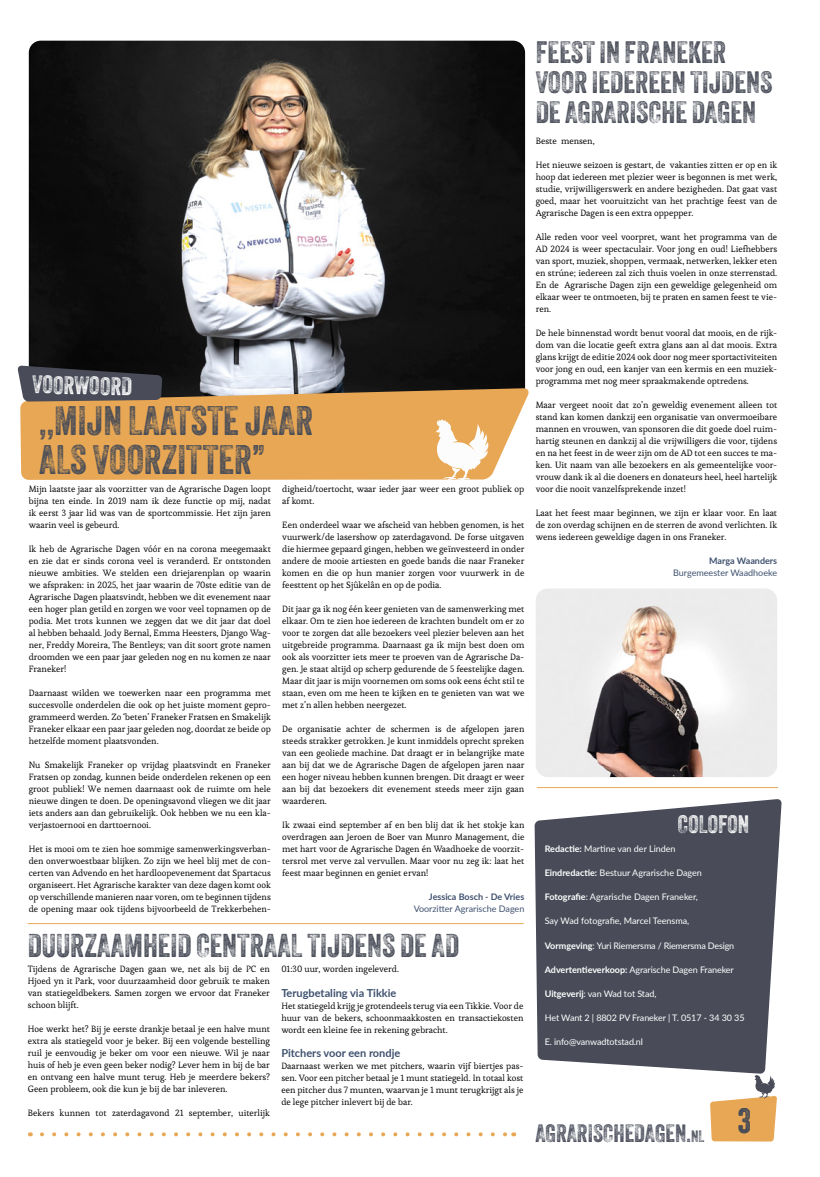
<style>
.page{position:relative;width:820px;height:1177px;background:#fff}
.page>*{position:absolute;margin:0;border:0;box-sizing:border-box;transform-origin:0 0}
.t1{font:40px/39px "Veneer Three";color:#494d58}
.t2{font:34px "Veneer Three";color:#494d58}
.t3{font:32px "Veneer Three";color:#494d58}
.t4{font:30px/29.9px "Veneer Three";color:#494d58}
.t5{font:24.5px "Veneer Three";color:#fff}
.t6{font:24.3px "Veneer Three";color:#494d5a}
.t7{font:700 11px "Lato";color:#3f516f}
.t8{font:9px/12px "Esteban";color:#000;text-align:justify}
.t9{font:9px "Lato";letter-spacing:-.01em;color:#fff}
.t10{font:9px "Lato";color:#3f516f}
.t11{font:700 9px "Lato";color:#3f516f}
.s1{font-weight:700}
.s2{font-size:16px}
</style>
<div class="page">
<svg style="left:710px;top:1075px;width:66px;height:66px"></svg>
<svg style="left:42px;top:1132px;width:465px;height:4px"></svg>
<img style="left:29px;top:41px;width:496px;height:347px">
<svg style="left:20px;top:388px;width:509px;height:92px;fill:#e8a754"></svg>
<svg style="left:534px;top:799px;width:247px;height:274px;fill:#494c58"></svg>
<svg style="left:17px;top:365px;width:145px;height:36px"></svg>
<hr style="left:28px;top:923px;width:495px;height:1px;background:#e8a754">
<hr style="left:537px;top:787px;width:240px;height:1px;background:#e8a754">
<img style="left:536px;top:589px;width:240px;height:188px">
<svg style="left:435px;top:419px;width:54px;height:61px"></svg>
<h3 class="t5" style="left:32px;top:369px;width:101px;rotate:1deg">VOORWOORD</h3>
<h1 class="t1" style="left:39px;top:401px;width:275px">,,MIJN LAATSTE JAAR<br>ALS VOORZITTER”</h1>
<p class="t8" style="left:29px;top:483px;width:243px">Mijn laatste jaar als voorzitter van de Agrarische Dagen loopt bijna ten einde. In 2019 nam ik deze functie op mij, nadat ik eerst 3 jaar lid was van de sportcommissie. Het zijn jaren waarin veel is gebeurd.</p>
<p class="t8" style="left:29px;top:543px;width:243px">Ik heb de Agrarische Dagen vóór en na corona meegemaakt en zie dat er sinds corona veel is veranderd. Er ontstonden nieuwe ambities. We stelden een driejarenplan op waarin we afspraken: in 2025, het jaar waarin de 70ste editie van de Agrarische Dagen plaatsvindt, hebben we dit evenement naar een hoger plan getild en zorgen we voor veel topnamen op de podia. Met trots kunnen we zeggen dat we dit jaar dat doel al hebben behaald. Jody Bernal, Emma Heesters, Django Wag&shy;ner, Freddy Moreira, The Bentleys; van dit soort grote namen droomden we een paar jaar geleden nog en nu komen ze naar Franeker!</p>
<p class="t8" style="left:29px;top:687px;width:243px">Daarnaast wilden we toewerken naar een programma met succesvolle onderdelen die ook op het juiste moment gepro&shy;grammeerd werden. Zo ‘beten’ Franeker Fratsen en Smakelijk Franeker elkaar een paar jaar geleden nog, doordat ze beide op hetzelfde moment plaatsvonden.</p>
<p class="t8" style="left:29px;top:759px;width:243px">Nu Smakelijk Franeker op vrijdag plaatsvindt en Franeker Fratsen op zondag, kunnen beide onderdelen rekenen op een groot publiek! We nemen daarnaast ook de ruimte om hele nieuwe dingen te doen. De openingsavond vliegen we dit jaar iets anders aan dan gebruikelijk. Ook hebben we nu een kla&shy;verjastoernooi en darttoernooi.</p>
<p class="t8" style="left:29px;top:843px;width:243px">Het is mooi om te zien hoe sommige samenwerkingsverban&shy;den onverwoestbaar blijken. Zo zijn we heel blij met de con&shy;certen van Advendo en het hardloopevenement dat Spartacus organiseert. Het Agrarische karakter van deze dagen komt ook op verschillende manieren naar voren, om te beginnen tijdens de opening maar ook tijdens bijvoorbeeld de Trekkerbehen-</p>
<p class="t8" style="left:282px;top:483px;width:243px">digheid/toertocht, waar ieder jaar weer een groot publiek op af komt.</p>
<p class="t8" style="left:282px;top:519px;width:243px">Een onderdeel waar we afscheid van hebben genomen, is het vuurwerk/de lasershow op zaterdagavond. De forse uitgaven die hiermee gepaard gingen, hebben we geïnvesteerd in onder andere de mooie artiesten en goede bands die naar Franeker komen en die op hun manier zorgen voor vuurwerk in de feesttent op het Sjûkelân en op de podia.</p>
<p class="t8" style="left:282px;top:603px;width:243px">Dit jaar ga ik nog één keer genieten van de samenwerking met elkaar. Om te zien hoe iedereen de krachten bundelt om er zo voor te zorgen dat alle bezoekers veel plezier beleven aan het uitgebreide programma. Daarnaast ga ik mijn best doen om ook als voorzitter iets meer te proeven van de Agrarische Da&shy;gen. Je staat altijd op scherp gedurende de 5 feestelijke dagen.<br>Maar dit jaar is mijn voornemen om soms ook eens écht stil te staan, even om me heen te kijken en te genieten van wat we met z’n allen hebben neergezet.</p>
<p class="t8" style="left:282px;top:723px;width:243px">De organisatie achter de schermen is de afgelopen jaren steeds strakker getrokken. Je kunt inmiddels oprecht spreken van een geoliede machine. Dat draagt er in belangrijke mate aan bij dat we de Agrarische Dagen de afgelopen jaren naar een hoger niveau hebben kunnen brengen. Dit draagt er weer aan bij dat bezoekers dit evenement steeds meer zijn gaan waarderen.</p>
<p class="t8" style="left:282px;top:819px;width:243px">Ik zwaai eind september af en ben blij dat ik het stokje kan overdragen aan Jeroen de Boer van Munro Management, die met hart voor de Agrarische Dagen én Waadhoeke de voorzit&shy;tersrol met verve zal vervullen. Maar voor nu zeg ik: laat het feest maar beginnen en geniet ervan!</p>
<p class="t11" style="left:429px;top:890px;width:97px">Jessica Bosch - De Vries</p>
<p class="t10" style="left:413px;top:902px;width:112px">Voorzitter Agrarische Dagen</p>
<h3 class="t3" style="left:28px;top:926px;width:432px">DUURZAAMHEID CENTRAAL TIJDENS DE AD</h3>
<p class="t8" style="left:28px;top:963px;width:243px">Tijdens de Agrarische Dagen gaan we, net als bij de PC en Hjoed yn it Park, voor duurzaamheid door gebruik te maken van statiegeldbekers. Samen zorgen we ervoor dat Franeker schoon blijft.</p>
<p class="t8" style="left:28px;top:1023px;width:243px">Hoe werkt het? Bij je eerste drankje betaal je een halve munt extra als statiegeld voor je beker. Bij een volgende bestelling ruil je eenvoudig je beker om voor een nieuwe. Wil je naar huis of heb je even geen beker nodig? Lever hem in bij de bar en ontvang een halve munt terug. Heb je meerdere bekers?<br>Geen probleem, ook die kun je bij de bar inleveren.</p>
<p class="t8" style="left:28px;top:1107px;width:243px">Bekers kunnen tot zaterdagavond 21 september, uiterlijk</p>
<p class="t8" style="left:281px;top:963px;width:119px">01:30 uur, worden ingeleverd.</p>
<p class="t7" style="left:281px;top:984px;width:116px">Terugbetaling via Tikkie</p>
<p class="t8" style="left:281px;top:999px;width:243px">Het statiegeld krijg je grotendeels terug via een Tikkie. Voor de huur van de bekers, schoonmaakkosten en transactiekosten wordt een kleine fee in rekening gebracht.</p>
<p class="t7" style="left:281px;top:1044px;width:120px">Pitchers voor een rondje</p>
<p class="t8" style="left:281px;top:1059px;width:243px">Daarnaast werken we met pitchers, waarin vijf biertjes pas&shy;sen. Voor een pitcher betaal je 1 munt statiegeld. In totaal kost een pitcher dus 7 munten, waarvan je 1 munt terugkrijgt als je de lege pitcher inlevert bij de bar.</p>
<h3 class="t4" style="left:535px;top:37px;width:238px">FEEST IN FRANEKER<br>VOOR IEDEREEN TIJDENS<br>DE AGRARISCHE DAGEN</h3>
<p class="t8" style="left:535px;top:135px;width:60px">Beste mensen,</p>
<p class="t8" style="left:535px;top:159px;width:243px">Het nieuwe seizoen is gestart, de vakanties zitten er op en ik hoop dat iedereen met plezier weer is begonnen is met werk, studie, vrijwilligerswerk en andere bezigheden. Dat gaat vast goed, maar het vooruitzicht van het prachtige feest van de Agrarische Dagen is een extra oppepper.</p>
<p class="t8" style="left:535px;top:231px;width:243px">Alle reden voor veel voorpret, want het programma van de AD 2024 is weer spectaculair. Voor jong en oud! Liefhebbers van sport, muziek, shoppen, vermaak, netwerken, lekker eten en strúne; iedereen zal zich thuis voelen in onze sterrenstad.<br>En de Agrarische Dagen zijn een geweldige gelegenheid om elkaar weer te ontmoeten, bij te praten en samen feest te vie&shy;ren.</p>
<p class="t8" style="left:535px;top:327px;width:243px">De hele binnenstad wordt benut vooral dat moois, en de rijk&shy;dom van die locatie geeft extra glans aan al dat moois. Extra glans krijgt de editie 2024 ook door nog meer sportactiviteiten voor jong en oud, een kanjer van een kermis en een muziek&shy;programma met nog meer spraakmakende optredens.</p>
<p class="t8" style="left:535px;top:399px;width:243px">Maar vergeet nooit dat zo’n geweldig evenement alleen tot stand kan komen dankzij een organisatie van onvermoeibare mannen en vrouwen, van sponsoren die dit goede doel ruim&shy;hartig steunen en dankzij al die vrijwilligers die voor, tijdens en na het feest in de weer zijn om de AD tot een succes te ma&shy;ken. Uit naam van alle bezoekers en als gemeentelijke voor&shy;vrouw dank ik al die doeners en donateurs heel, heel hartelijk voor die nooit vanzelfsprekende inzet!</p>
<p class="t8" style="left:535px;top:507px;width:243px">Laat het feest maar beginnen, we zijn er klaar voor. En laat de zon overdag schijnen en de sterren de avond verlichten. Ik wens iedereen geweldige dagen in ons Franeker.</p>
<p class="t11" style="left:709px;top:554px;width:69px">Marga Waanders</p>
<p class="t10" style="left:673px;top:566px;width:105px">Burgemeester Waadhoeke</p>
<h3 class="t5" style="left:677px;top:809px;width:73px">COLOFON</h3>
<p class="t9" style="left:544px;top:842px;width:132px"><span class="s1">Redactie:</span> Martine van der Linden</p>
<p class="t9" style="left:544px;top:866px;width:159px"><span class="s1">Eindredactie:</span> Bestuur Agrarische Dagen</p>
<p class="t9" style="left:544px;top:890px;width:155px"><span class="s1">Fotografie</span>: Agrarische Dagen Franeker,</p>
<p class="t9" style="left:544px;top:914px;width:146px">Say Wad fotografie, Marcel Teensma,</p>
<p class="t9" style="left:544px;top:938px;width:191px"><span class="s1">Vormgeving</span>: Yuri Riemersma / Riemersma Design</p>
<p class="t9" style="left:544px;top:962px;width:190px"><span class="s1">Advertentieverkoop:</span> Agrarische Dagen Franeker</p>
<p class="t9" style="left:544px;top:986px;width:113px"><span class="s1">Uitgeverij</span>: van Wad tot Stad,</p>
<p class="t9" style="left:544px;top:1010px;width:201px">Het Want 2 | 8802 PV Franeker | T. 0517 - 34 30 35</p>
<p class="t9" style="left:544px;top:1034px;width:100px">E. info@vanwadtotstad.nl</p>
<h3 class="t6" style="left:535px;top:1118px;width:170px">AGRARISCHEDAGEN.<span class="s2">NL</span></h3>
<h2 class="t2" style="left:737px;top:1099px;width:15px">3</h2>
</div>
